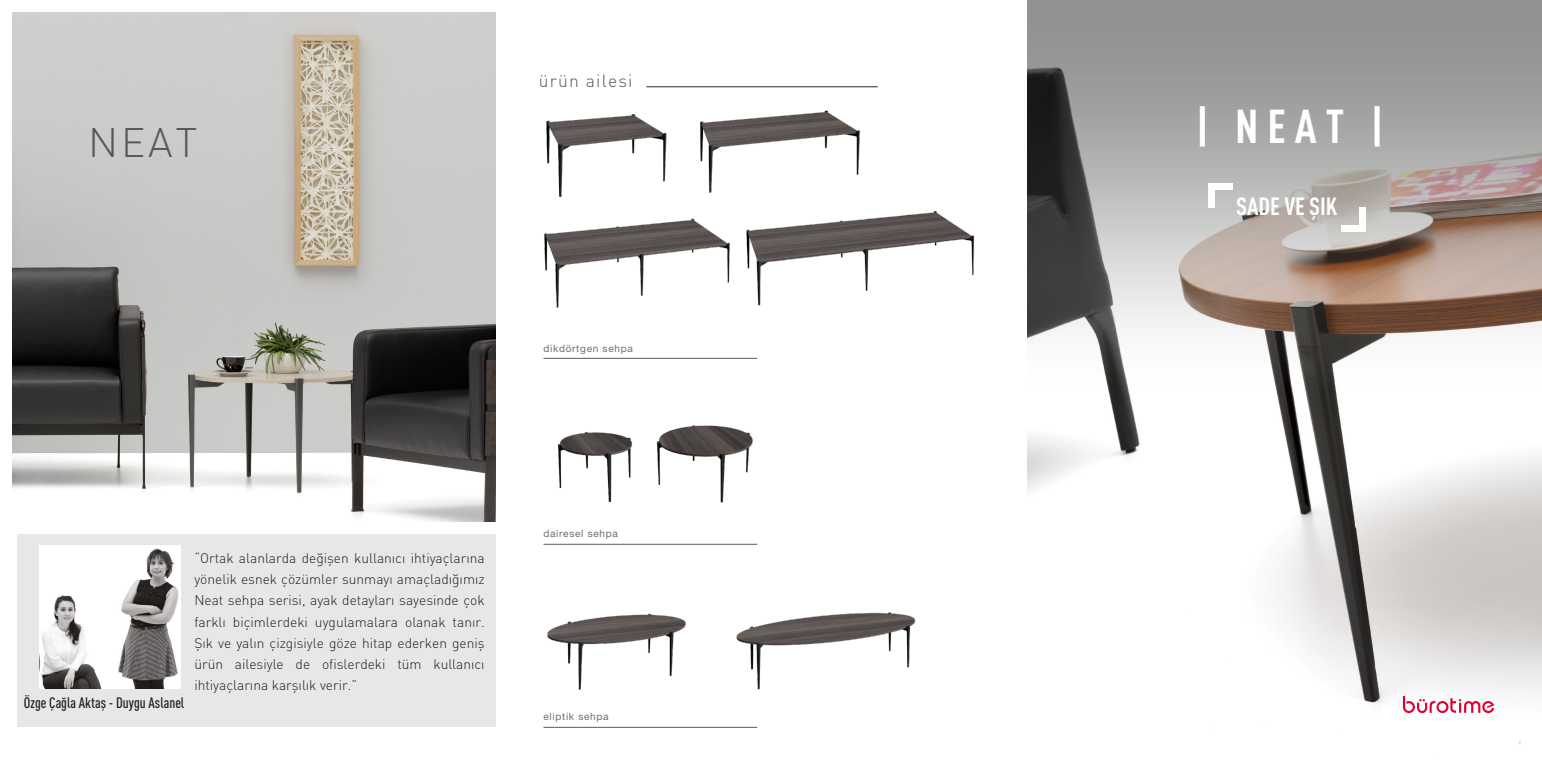
<style>
.page{position:relative;width:1542px;height:762px;background:#fff}
.page>*{position:absolute;margin:0;border:0;box-sizing:border-box;transform-origin:0 0}
.t1{font:700 condensed 46.88px "DIN Pro";color:#fff}
.t2{font:300 40.75px "DIN Pro";color:#575756}
.t3{font:700 condensed 24.62px "DIN Pro";color:#fff}
.t4{font:300 17.5px "DIN Pro";letter-spacing:.07em;color:#575756}
.t5{font:500 condensed 15px "DIN Pro";color:#1d1d1b}
.t6{font:300 13.75px/21.2px "DIN Pro";color:#1e1e1c;text-align:justify}
.t7{font:10.12px "Helvetica Neue LT Pro";letter-spacing:.07em;color:#706f6e}
</style>
<div class="page">
<img style="left:12px;top:12px;width:483px;height:510px">
<img style="left:1027px;top:393px;width:514px;height:351px">
<hr style="left:646px;top:86px;width:231px;height:1px;background:#575756">
<svg style="left:1027px;top:0;width:514px;height:393px;background:#a59f9c"></svg>
<div style="left:17px;top:534px;width:478px;height:193px;background:#e8e7e7"></div>
<div style="left:1207px;top:183px;width:7px;height:25px;background:#fff"></div>
<div style="left:1207px;top:183px;width:25px;height:7px;background:#fff"></div>
<div style="left:1359px;top:207px;width:6px;height:25px;background:#fff"></div>
<div style="left:1340px;top:225px;width:25px;height:7px;background:#fff"></div>
<img style="left:40px;top:545px;width:140px;height:144px">
<svg style="left:1402px;top:696px;width:92px;height:17px"></svg>
<hr style="left:543px;top:358px;width:214px;height:1px;background:#595957">
<hr style="left:543px;top:544px;width:214px;height:1px;background:#595957">
<hr style="left:543px;top:727px;width:214px;height:1px;background:#595957">
<img style="left:743px;top:211px;width:232px;height:148px">
<img style="left:546px;top:114px;width:121px;height:55px">
<img style="left:696px;top:86px;width:167px;height:156px">
<img style="left:543px;top:169px;width:195px;height:190px">
<img style="left:656px;top:425px;width:97px;height:78px">
<img style="left:558px;top:432px;width:75px;height:71px">
<img style="left:543px;top:613px;width:156px;height:115px">
<img style="left:731px;top:612px;width:185px;height:116px">
<h2 class="t2" style="left:88px;top:111px;width:111px">NEAT</h2>
<p class="t4" style="left:539px;top:67px;width:95px">ürün ailesi</p>
<p class="t7" style="left:543px;top:342px;width:91px">dikdörtgen sehpa</p>
<p class="t5" style="left:24px;top:691px;width:162px">Özge Çağla Aktaş - Duygu Aslanel</p>
<p class="t6" style="left:194px;top:546px;width:292px">“Ortak alanlarda değişen kullanıcı ihtiyaçlarına yönelik esnek çözümler sunmayı amaçladığımız Neat sehpa serisi, ayak detayları sayesinde çok farklı biçimlerdeki uygulamalara olanak tanır.<br>Şık ve yalın çizgisiyle göze hitap ederken geniş ürün ailesiyle de ofislerdeki tüm kullanıcı ihtiyaçlarına karşılık verir.”</p>
<p class="t7" style="left:543px;top:527px;width:76px">dairesel sehpa</p>
<p class="t7" style="left:543px;top:710px;width:67px">eliptik sehpa</p>
<h1 class="t1" style="left:1194px;top:91px;width:191px">| NEAT |</h1>
<h3 class="t3" style="left:1236px;top:188px;width:103px">SADE VE ŞIK</h3>
</div>
